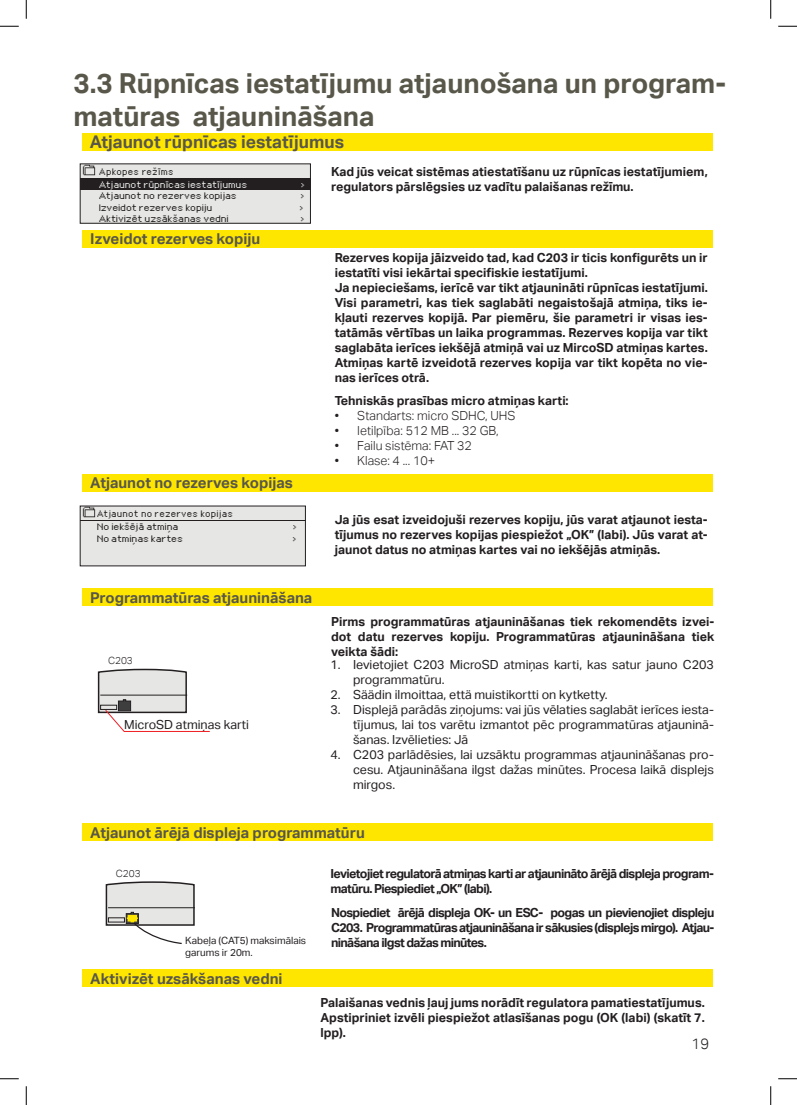
<style>
.page{position:relative;width:797px;height:1105px;background:#fff}
.page>*{position:absolute;margin:0;border:0;box-sizing:border-box;transform-origin:0 0}
.Otsikko{font:700 27.5px/33px "Aktiv Grotesk";color:#58574a}
.Otsikko-2{font:700 17.5px "Aktiv Grotesk";color:#58574a}
.Taulukoiden_sisältö{font:700 15px "Aktiv Grotesk";color:#58574a}
.t1{font:300 15px "Aktiv Grotesk";color:#231f20}
.Ingressi{font:700 12.5px/15px "Aktiv Grotesk";color:#231f20;text-align:justify}
.Ingressi-2{font:12.5px/15px "Aktiv Grotesk";color:#231f20;text-align:justify}
.Ingressi-3{font:700 12.5px/15px "Aktiv Grotesk";letter-spacing:-.05em;color:#231f20}
.t2{font:300 12.5px "Aktiv Grotesk";color:#231f20}
.t3{font:10px/12px "Aktiv Grotesk";color:#231f20}
.Kuvateksti_9_9{font:300 10px "Aktiv Grotesk";color:#231f20}
.t4{font:6.5px "px sans nouveaux";letter-spacing:.055em;color:#231f20;scale:1.09 1}
.t5{font:6.5px "px sans nouveaux";letter-spacing:.11em;color:#231f20}
.t6{font:6.5px "px sans nouveaux";letter-spacing:.055em;color:#e6e7e5;scale:1.09 1}
</style>
<div class="page">
<div style="left:83px;top:134px;width:629px;height:17px;background:#ffe601"></div>
<div style="left:83px;top:230px;width:629px;height:17px;background:#ffe601"></div>
<div style="left:83px;top:823px;width:629px;height:17px;background:#ffe601"></div>
<div style="left:83px;top:969px;width:629px;height:17px;background:#ffe601"></div>
<div style="left:83px;top:475px;width:629px;height:17px;background:#ffe601"></div>
<div style="left:83px;top:588px;width:629px;height:17px;background:#ffe601"></div>
<div style="left:80px;top:506px;width:225px;height:60px;background:#e6e7e5"></div>
<hr style="left:80px;top:520px;width:225px;height:1px;background:#231f20">
<svg style="left:82px;top:506px;width:13px;height:12px"></svg>
<div style="left:80px;top:164px;width:230px;height:59px;background:#e6e7e5"></div>
<hr style="left:80px;top:178px;width:230px;height:1px;background:#231f20">
<svg style="left:82px;top:164px;width:13px;height:12px"></svg>
<div style="left:80px;top:179px;width:230px;height:11px;background:#231f20"></div>
<svg style="left:97px;top:668px;width:113px;height:64px"></svg>
<svg style="left:105px;top:881px;width:90px;height:63px"></svg>
<svg style="left:0;top:25px;width:19px;height:2px"></svg>
<svg style="left:778px;top:25px;width:19px;height:2px"></svg>
<svg style="left:0;top:1078px;width:19px;height:1px"></svg>
<svg style="left:778px;top:1078px;width:19px;height:1px"></svg>
<svg style="left:25px;top:0;width:2px;height:19px"></svg>
<svg style="left:25px;top:1086px;width:2px;height:19px"></svg>
<svg style="left:770px;top:0;width:1px;height:19px"></svg>
<svg style="left:770px;top:1086px;width:1px;height:19px"></svg>
<p class="Otsikko" style="left:73px;top:67px;width:654px">3.3 Rūpnīcas iestatījumu atjaunošana un program&shy;matūras atjaunināšana</p>
<p class="Otsikko-2" style="left:90px;top:132px;width:256px">Atjaunot rūpnīcas iestatījumus</p>
<p class="t5" style="left:99px;top:169px;width:76px">Apkopes režīms</p>
<p class="t6" style="left:99px;top:182px;width:137px">Atjaunot rūpnīcas iestatījumus</p>
<p class="t6" style="left:301px;top:182px;width:5px">&gt;</p>
<p class="t4" style="left:99px;top:193px;width:128px">Atjaunot no rezerves kopijas</p>
<p class="t4" style="left:301px;top:193px;width:5px">&gt;</p>
<p class="t4" style="left:99px;top:205px;width:105px">Izveidot rezerves kopiju</p>
<p class="t4" style="left:300px;top:205px;width:5px">&gt;</p>
<p class="t4" style="left:99px;top:216px;width:120px">Aktivizēt uzsākšanas vedni</p>
<p class="t4" style="left:301px;top:216px;width:5px">&gt;</p>
<p class="Taulukoiden_sisältö" style="left:90px;top:230px;width:171px">Izveidot rezerves kopiju</p>
<p class="Taulukoiden_sisältö" style="left:90px;top:474px;width:204px">Atjaunot no rezerves kopijas</p>
<p class="t5" style="left:97px;top:511px;width:137px">Atjaunot no rezerves kopijas</p>
<p class="t4" style="left:97px;top:524px;width:76px">No iekšējā atmiņa</p>
<p class="t4" style="left:293px;top:524px;width:5px">&gt;</p>
<p class="t4" style="left:97px;top:536px;width:80px">No atmiņas kartes</p>
<p class="t4" style="left:293px;top:536px;width:5px">&gt;</p>
<p class="Taulukoiden_sisältö" style="left:90px;top:589px;width:224px">Programmatūras atjaunināšana</p>
<p class="Kuvateksti_9_9" style="left:108px;top:655px;width:26px">C203</p>
<p class="Ingressi-2" style="left:124px;top:717px;width:126px">MicroSD atmiņas karti</p>
<p class="Ingressi" style="left:331px;top:164px;width:378px">Kad jūs veicat sistēmas atiestatīšanu uz rūpnīcas iestatījumiem, regulators pārslēgsies uz vadītu palaišanas režīmu.</p>
<p class="Ingressi" style="left:335px;top:250px;width:374px">Rezerves kopija jāizveido tad, kad C203 ir ticis konfigurēts un ir iestatīti visi iekārtai specifiskie iestatījumi.</p>
<p class="Ingressi" style="left:335px;top:280px;width:374px">Ja nepieciešams, ierīcē var tikt atjaunināti rūpnīcas iestatījumi.</p>
<p class="Ingressi" style="left:335px;top:295px;width:374px">Visi parametri, kas tiek saglabāti negaistošajā atmiņa, tiks ie&shy;kļauti rezerves kopijā. Par piemēru, šie parametri ir visas ies&shy;tatāmās vērtības un laika programmas. Rezerves kopija var tikt saglabāta ierīces iekšējā atmiņā vai uz MircoSD atmiņas kartes.<br>Atmiņas kartē izveidotā rezerves kopija var tikt kopēta no vie&shy;nas ierīces otrā.</p>
<p class="Ingressi" style="left:335px;top:393px;width:235px">Tehniskās prasības micro atmiņas karti:</p>
<p class="t2" style="left:335px;top:408px;width:182px">• Standarts: micro SDHC, UHS</p>
<p class="t2" style="left:335px;top:423px;width:165px">• Ietilpība: 512 MB ... 32 GB,</p>
<p class="t2" style="left:335px;top:438px;width:139px">• Failu sistēma: FAT 32</p>
<p class="t2" style="left:335px;top:453px;width:102px">• Klase: 4 ... 10+</p>
<p class="Ingressi" style="left:335px;top:512px;width:374px">Ja jūs esat izveidojuši rezerves kopiju, jūs varat atjaunot iesta&shy;tījumus no rezerves kopijas piespiežot „OK” (labi). Jūs varat at&shy;jaunot datus no atmiņas kartes vai no iekšējās atmiņās.</p>
<p class="Ingressi" style="left:331px;top:614px;width:385px">Pirms programmatūras atjaunināšanas tiek rekomendēts izvei&shy;dot datu rezerves kopiju. Programmatūras atjaunināšana tiek veikta šādi:</p>
<p class="Ingressi-2" style="left:353px;top:657px;width:362px;text-indent:-22px">1. Ievietojiet C203 MicroSD atmiņas karti, kas satur jauno C203 programmatūru.</p>
<p class="Ingressi-2" style="left:330px;top:687px;width:278px">2. Säädin ilmoittaa, että muistikortti on kytketty.</p>
<p class="Ingressi-2" style="left:353px;top:702px;width:362px;text-indent:-22px">3. Displejā parādās ziņojums: vai jūs vēlaties saglabāt ierīces iesta&shy;tījumus, lai tos varētu izmantot pēc programmatūras atjauninā&shy;šanas. Izvēlieties: Jā</p>
<p class="Ingressi-2" style="left:353px;top:747px;width:362px;text-indent:-22px">4. C203 parlādēsies, lai uzsāktu programmas atjaunināšanas pro&shy;cesu. Atjaunināšana ilgst dažas minūtes. Procesa laikā displejs mirgos.</p>
<p class="Taulukoiden_sisältö" style="left:90px;top:824px;width:276px">Atjaunot ārējā displeja programmatūru</p>
<p class="Ingressi-3" style="left:330px;top:866px;width:385px">Ievietojiet regulatorā atmiņas karti ar atjaunināto ārējā displeja program&shy;matūru. Piespiediet „OK” (labi).</p>
<p class="Kuvateksti_9_9" style="left:116px;top:867px;width:26px">C203</p>
<p class="t3" style="left:185px;top:934px;width:122px">Kabeļa (CAT5) maksimālais garums ir 20m.</p>
<p class="Taulukoiden_sisältö" style="left:90px;top:970px;width:194px">Aktivizēt uzsākšanas vedni</p>
<p class="Ingressi" style="left:331px;top:905px;width:385px">Nospiediet ārējā displeja OK- un ESC- pogas un pievienojiet displeju C203. Programmatūras atjaunināšana ir sākusies (displejs mirgo). Atjau&shy;nināšana ilgst dažas minūtes.</p>
<p class="Ingressi" style="left:320px;top:995px;width:386px">Palaišanas vednis ļauj jums norādīt regulatora pamatiestatījumus.<br>Apstipriniet izvēli piespiežot atlasīšanas pogu (OK (labi) (skatīt 7. lpp).</p>
<p class="t1" style="left:691px;top:1035px;width:19px">19</p>
</div>
